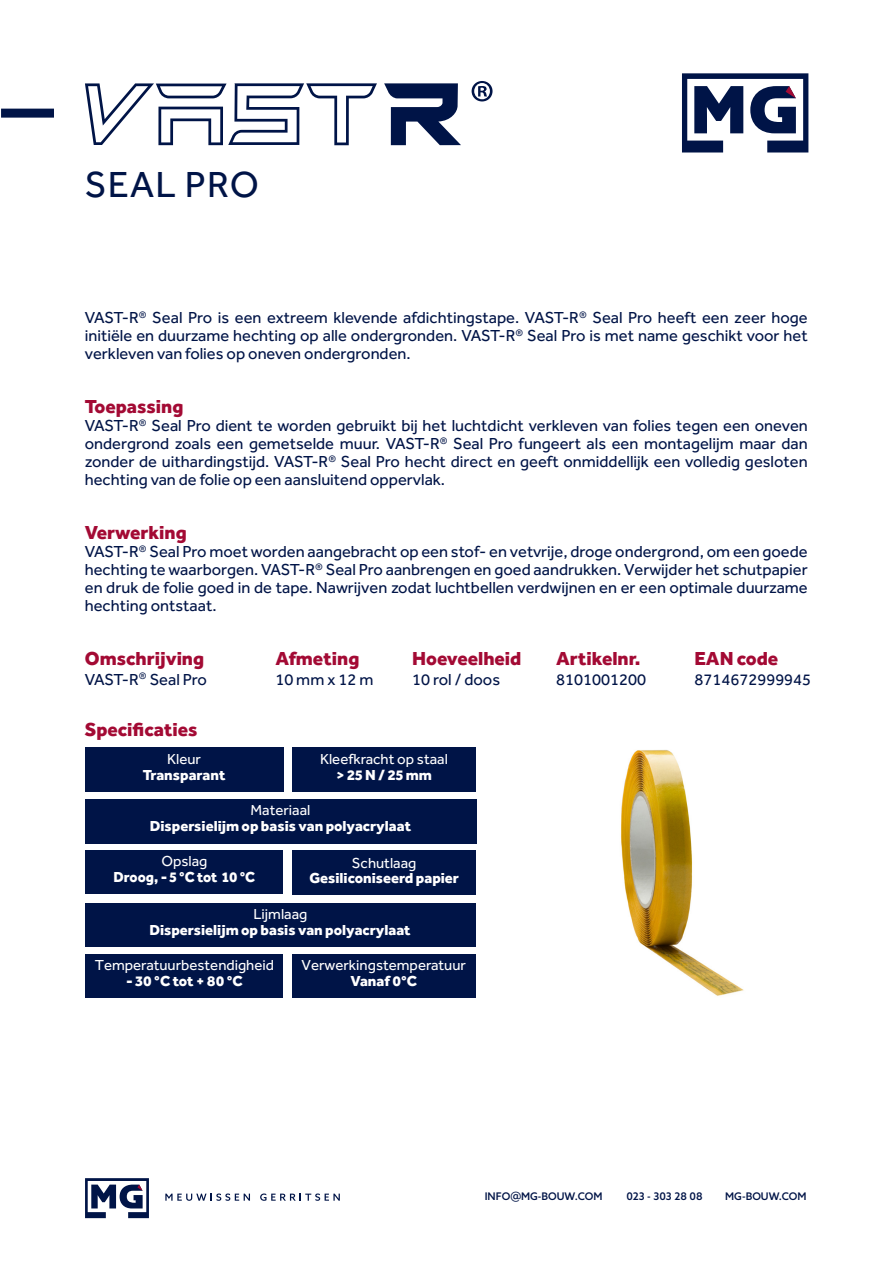
<style>
.page{position:relative;width:893px;height:1263px;background:#fff}
.page>*{position:absolute;margin:0;border:0;box-sizing:border-box;transform-origin:0 0}
.t1{font:37.5px "Effra";letter-spacing:.03em;color:#001447}
.basis{font:800 19.5px "Effra";color:#a30a34}
.basis-2{font:16.5px/18px "Effra";color:#001447;text-align:justify}
.basis-3{font:16.5px "Effra";letter-spacing:-.02em;color:#001447}
.t2{font:800 15px "Effra";color:#fff}
.t3{font:15px "Effra";color:#fff}
.t4{font:500 10.5px "Azo Sans";color:#001447}
.s1{font-size:13.5px}
</style>
<div class="page">
<div style="left:292px;top:747px;width:184px;height:45px;background:#001447"></div>
<div style="left:85px;top:747px;width:198px;height:45px;background:#001447"></div>
<div style="left:85px;top:799px;width:391px;height:44px;background:#001447"></div>
<div style="left:292px;top:954px;width:184px;height:43px;background:#001447"></div>
<div style="left:86px;top:954px;width:197px;height:43px;background:#001447"></div>
<div style="left:292px;top:850px;width:184px;height:45px;background:#001447"></div>
<div style="left:86px;top:850px;width:197px;height:44px;background:#001447"></div>
<div style="left:86px;top:903px;width:390px;height:43px;background:#001447"></div>
<svg style="left:384px;top:83px;width:77px;height:62px"></svg>
<svg style="left:85px;top:83px;width:292px;height:62px"></svg>
<svg style="left:472px;top:81px;width:20px;height:20px"></svg>
<div style="left:1px;top:109px;width:53px;height:9px;background:#001447"></div>
<svg style="left:682px;top:73px;width:126px;height:79px"></svg>
<svg style="left:165px;top:1193px;width:85px;height:8px"></svg>
<svg style="left:260px;top:1193px;width:80px;height:8px"></svg>
<svg style="left:85px;top:1178px;width:64px;height:40px"></svg>
<img style="left:621px;top:750px;width:123px;height:246px">
<p class="t1" style="left:85px;top:163px;width:176px">SEAL PRO</p>
<p class="basis-2" style="left:85px;top:308px;width:724px">VAST-R<sup>®</sup> Seal Pro is een extreem klevende afdichtingstape. VAST-R<sup>®</sup> Seal Pro heeft een zeer hoge initiële en duurzame hechting op alle ondergronden. VAST-R<sup>®</sup> Seal Pro is met name geschikt voor het verkleven van folies op oneven ondergronden.</p>
<p class="basis" style="left:85px;top:394px;width:100px">Toepassing</p>
<p class="basis-2" style="left:85px;top:416px;width:724px">VAST-R<sup>®</sup> Seal Pro dient te worden gebruikt bij het luchtdicht verkleven van folies tegen een oneven ondergrond zoals een gemetselde muur. VAST-R<sup>®</sup> Seal Pro fungeert als een montagelijm maar dan zonder de uithardingstijd. VAST-R<sup>®</sup> Seal Pro hecht direct en geeft onmiddellijk een volledig gesloten hechting van de folie op een aansluitend oppervlak.</p>
<p class="basis" style="left:85px;top:520px;width:103px">Verwerking</p>
<p class="basis-2" style="left:85px;top:542px;width:724px">VAST-R<sup>®</sup> Seal Pro moet worden aangebracht op een stof- en vetvrije, droge ondergrond, om een goede hechting te waarborgen. VAST-R<sup>®</sup> Seal Pro aanbrengen en goed aandrukken. Verwijder het schutpapier en druk de folie goed in de tape. Nawrijven zodat luchtbellen verdwijnen en er een optimale duurzame hechting ontstaat.</p>
<p class="basis" style="left:85px;top:646px;width:121px">Omschrijving</p>
<p class="basis-3" style="left:85px;top:669px;width:124px">VAST-R<sup>®</sup> Seal Pro</p>
<p class="basis" style="left:85px;top:718px;width:114px">Specificaties</p>
<p class="t3" style="left:167px;top:750px;width:35px">Kleur</p>
<p class="t2" style="left:143px;top:765px;width:84px">Transparant</p>
<p class="basis" style="left:275px;top:646px;width:86px">Afmeting</p>
<p class="basis-2" style="left:275px;top:670px;width:100px">10 mm x 12 m</p>
<p class="basis" style="left:412px;top:646px;width:111px">Hoeveelheid</p>
<p class="basis-2" style="left:412px;top:670px;width:89px">10 rol / doos</p>
<p class="t3" style="left:320px;top:750px;width:129px">Kleefkracht op staal</p>
<p class="t2" style="left:336px;top:766px;width:97px">&gt; 25 N / 25 mm</p>
<p class="t3" style="left:251px;top:801px;width:61px">Materiaal</p>
<p class="t2" style="left:150px;top:817px;width:263px">Dispersielijm op basis van polyacrylaat</p>
<p class="t3" style="left:161px;top:853px;width:48px">Opslag</p>
<p class="t2" style="left:114px;top:868px;width:143px">Droog, - 5 °C tot 10 °C</p>
<p class="t3" style="left:253px;top:905px;width:56px">Lijmlaag</p>
<p class="t3" style="left:352px;top:854px;width:66px">Schutlaag</p>
<p class="t2" style="left:309px;top:868px;width:151px">Gesiliconiseerd papier</p>
<p class="t2" style="left:149px;top:921px;width:263px">Dispersielijm op basis van polyacrylaat</p>
<p class="t3" style="left:302px;top:957px;width:166px">Verwerkingstemperatuur</p>
<p class="t2" style="left:351px;top:972px;width:68px">Vanaf 0°C</p>
<p class="t3" style="left:95px;top:957px;width:181px">Temperatuurbestendigheid</p>
<p class="t2" style="left:126px;top:972px;width:118px">- 30 °C tot + 80 °C</p>
<p class="basis" style="left:556px;top:646px;width:86px">Artikelnr.</p>
<p class="basis-2" style="left:556px;top:670px;width:91px">8101001200</p>
<p class="basis" style="left:694px;top:646px;width:85px">EAN code</p>
<p class="basis-2" style="left:694px;top:670px;width:118px">8714672999945</p>
<p class="t4" style="left:485px;top:1190px;width:119px">INFO<span class="s1">@</span>MG-BOUW.COM</p>
<p class="t4" style="left:626px;top:1190px;width:78px">023 - 303 28 08</p>
<p class="t4" style="left:725px;top:1190px;width:83px">MG-BOUW.COM</p>
</div>
